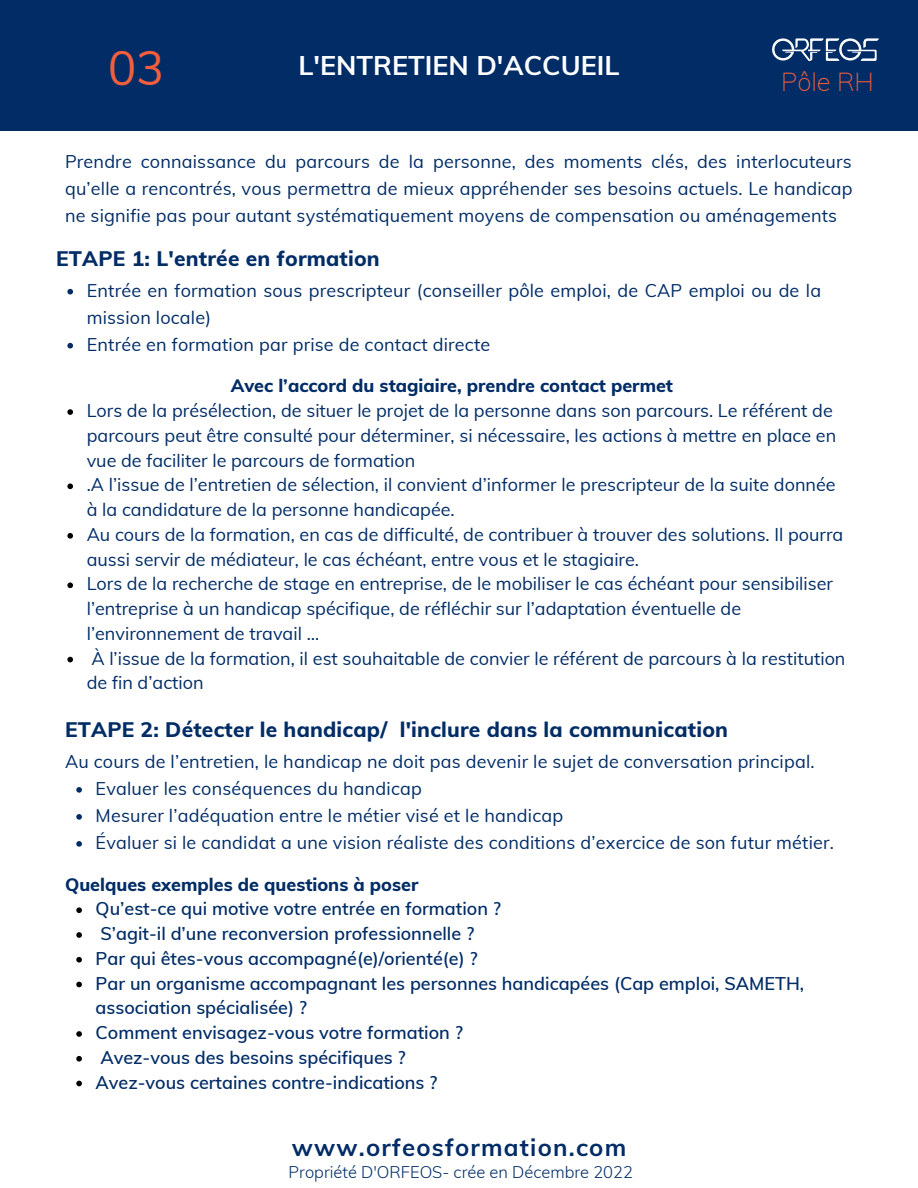
<style>
.page{position:relative;width:918px;height:1188px;background:#fff}
.page>*{position:absolute;margin:0;border:0;box-sizing:border-box;transform-origin:0 0}
.t1{font:46.95px "Muli";color:#f25e3d}
.t2{font:700 27px "Muli";color:#fff}
.t3{font:200 25.5px "Muli";color:#f25e3d}
.t4{font:700 24px "Muli";letter-spacing:.05em;color:#012c66}
.t5{font:800 21px "Muli";letter-spacing:.01em;color:#012c66}
.t6{font:18px/24.8px "Muli";color:#012c66}
.t7{font:600 18px/24.8px "Muli";color:#012c66}
.t8{font:800 18px "Muli";color:#012c66}
.t9{font:300 16.5px "Muli";color:#012c66}
</style>
<div class="page">
<svg style="left:67px;top:289px;width:6px;height:6px"></svg>
<svg style="left:67px;top:343px;width:6px;height:6px"></svg>
<div style="left:0;top:0;width:918px;height:130px;background:#012c66"></div>
<svg style="left:772px;top:38px;width:107px;height:23px"></svg>
<svg style="left:67px;top:409px;width:6px;height:6px"></svg>
<svg style="left:67px;top:484px;width:6px;height:5px"></svg>
<svg style="left:67px;top:533px;width:6px;height:6px"></svg>
<svg style="left:67px;top:583px;width:6px;height:5px"></svg>
<svg style="left:67px;top:657px;width:6px;height:5px"></svg>
<svg style="left:76px;top:787px;width:6px;height:6px"></svg>
<svg style="left:76px;top:814px;width:6px;height:6px"></svg>
<svg style="left:76px;top:841px;width:6px;height:6px"></svg>
<svg style="left:76px;top:907px;width:6px;height:6px"></svg>
<svg style="left:76px;top:932px;width:6px;height:6px"></svg>
<svg style="left:76px;top:957px;width:6px;height:6px"></svg>
<svg style="left:76px;top:982px;width:6px;height:5px"></svg>
<svg style="left:76px;top:1031px;width:6px;height:6px"></svg>
<svg style="left:76px;top:1056px;width:6px;height:6px"></svg>
<svg style="left:76px;top:1081px;width:6px;height:5px"></svg>
<p class="t1" style="left:108px;top:38px;width:58px">03</p>
<p class="t2" style="left:298px;top:48px;width:323px">L'ENTRETIEN D'ACCUEIL</p>
<p class="t3" style="left:781px;top:65px;width:94px">Pôle RH</p>
<p class="t6" style="left:65px;top:148px;width:789px;line-height:27px;text-align:justify">Prendre connaissance du parcours de la personne, des moments clés, des interlocuteurs qu’elle a rencontrés, vous permettra de mieux appréhender ses besoins actuels. Le handicap ne signifie pas pour autant systématiquement moyens de compensation ou aménagements</p>
<p class="t5" style="left:56px;top:245px;width:325px">ETAPE 1: L'entrée en formation</p>
<p class="t6" style="left:87px;top:276px;width:736px;line-height:27px">Entrée en formation sous prescripteur (conseiller pôle emploi, de CAP emploi ou de la mission locale)</p>
<p class="t6" style="left:87px;top:332px;width:405px">Entrée en formation par prise de contact directe</p>
<p class="t8" style="left:231px;top:374px;width:444px">Avec l’accord du stagiaire, prendre contact permet</p>
<p class="t6" style="left:87px;top:398px;width:751px">Lors de la présélection, de situer le projet de la personne dans son parcours. Le référent de parcours peut être consulté pour déterminer, si nécessaire, les actions à mettre en place en vue de faciliter le parcours de formation</p>
<p class="t6" style="left:87px;top:472px;width:750px">.A l’issue de l’entretien de sélection, il convient d’informer le prescripteur de la suite donnée à la candidature de la personne handicapée.</p>
<p class="t6" style="left:87px;top:522px;width:758px">Au cours de la formation, en cas de difficulté, de contribuer à trouver des solutions. Il pourra aussi servir de médiateur, le cas échéant, entre vous et le stagiaire.</p>
<p class="t6" style="left:87px;top:571px;width:748px">Lors de la recherche de stage en entreprise, de le mobiliser le cas échéant pour sensibiliser l’entreprise à un handicap spécifique, de réfléchir sur l’adaptation éventuelle de l’environnement de travail …</p>
<p class="t6" style="left:87px;top:645px;width:760px">À l’issue de la formation, il est souhaitable de convier le référent de parcours à la restitution de fin d’action</p>
<p class="t5" style="left:65px;top:716px;width:665px">ETAPE 2: Détecter le handicap/ l'inclure dans la communication</p>
<p class="t6" style="left:65px;top:749px;width:751px">Au cours de l’entretien, le handicap ne doit pas devenir le sujet de conversation principal.</p>
<p class="t6" style="left:96px;top:776px;width:328px">Evaluer les conséquences du handicap</p>
<p class="t6" style="left:96px;top:803px;width:469px">Mesurer l’adéquation entre le métier visé et le handicap</p>
<p class="t6" style="left:96px;top:830px;width:740px">Évaluer si le candidat a une vision réaliste des conditions d’exercice de son futur métier.</p>
<p class="t8" style="left:65px;top:872px;width:355px">Quelques exemples de questions à poser</p>
<p class="t7" style="left:96px;top:896px;width:407px">Qu’est-ce qui motive votre entrée en formation ?</p>
<p class="t7" style="left:100px;top:921px;width:375px">S’agit-il d’une reconversion professionnelle ?</p>
<p class="t7" style="left:96px;top:946px;width:384px">Par qui êtes-vous accompagné(e)/orienté(e) ?</p>
<p class="t7" style="left:96px;top:970px;width:710px">Par un organisme accompagnant les personnes handicapées (Cap emploi, SAMETH, association spécialisée) ?</p>
<p class="t7" style="left:96px;top:1020px;width:369px">Comment envisagez-vous votre formation ?</p>
<p class="t7" style="left:100px;top:1045px;width:307px">Avez-vous des besoins spécifiques ?</p>
<p class="t7" style="left:96px;top:1069px;width:343px">Avez-vous certaines contre-indications ?</p>
<p class="t4" style="left:292px;top:1132px;width:336px">www.orfeosformation.com</p>
<p class="t9" style="left:289px;top:1161px;width:346px">Propriété D'ORFEOS- crée en Décembre 2022</p>
</div>
